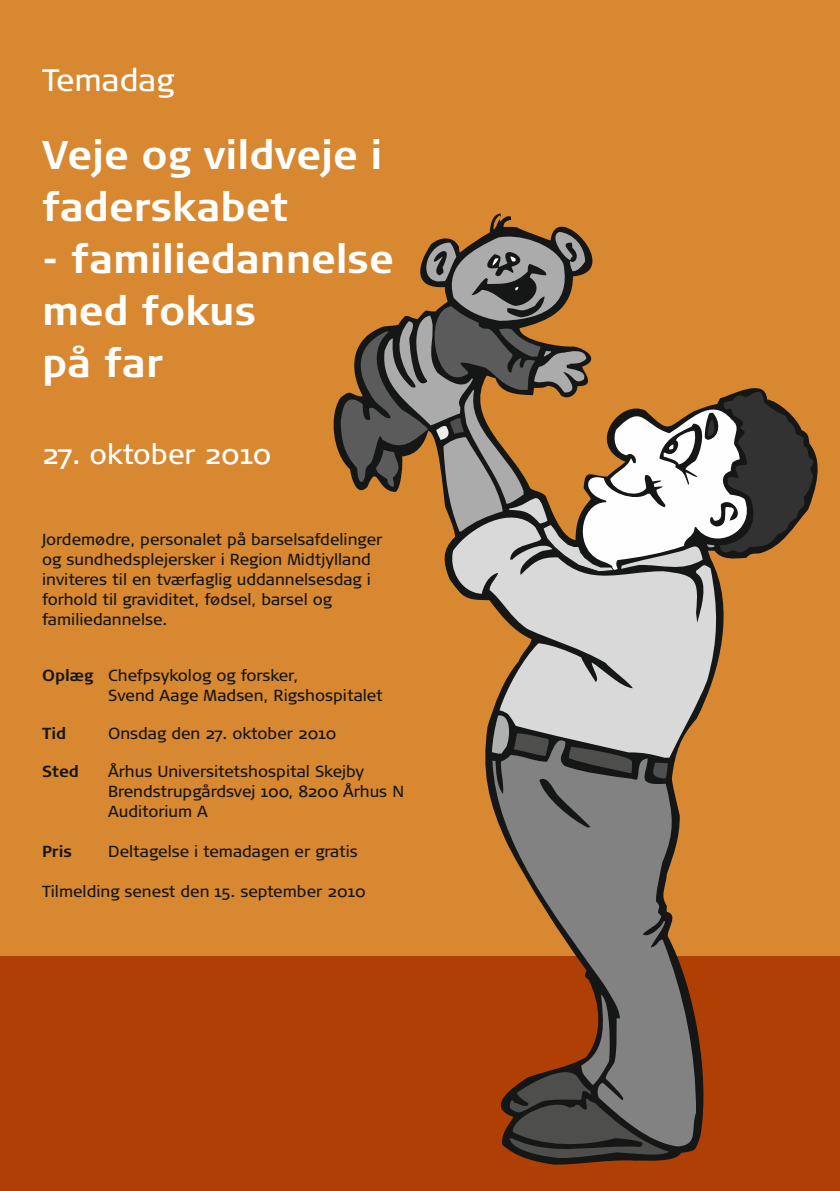
<style>
.page{position:relative;width:840px;height:1191px;background:#fff}
.page>*{position:absolute;margin:0;border:0;box-sizing:border-box;transform-origin:0 0}
.t1{font:700 40px "Signa Normal";color:#fff}
.t2{font:31px "Signa Normal";color:#fff}
.t3{font:28px "Signa Normal";color:#fff}
.t4{font:16px/20px "Signa Normal";color:#151616}
.t5{font:700 16px "Signa Normal";color:#151616}
.s1{font-weight:700}
</style>
<div class="page">
<div style="left:0;top:0;width:839px;height:1191px;background:#d88831"></div>
<div style="left:0;top:956px;width:839px;height:235px;background:#b03f06"></div>
<svg style="left:333px;top:213px;width:485px;height:951px"></svg>
<svg style="left:492px;top:757px;width:207px;height:389px;fill:#818281"></svg>
<svg style="left:507px;top:994px;width:161px;height:164px"></svg>
<svg style="left:650px;top:762px;width:17px;height:16px"></svg>
<svg style="left:448px;top:572px;width:270px;height:185px;fill:#d9d9da"></svg>
<svg style="left:491px;top:714px;width:140px;height:113px;background:#797978"></svg>
<svg style="left:340px;top:232px;width:473px;height:340px"></svg>
<p class="t2" style="left:42px;top:61px;width:134px">Temadag</p>
<p class="t1" style="left:42px;top:129px;width:342px">Veje og vildveje i</p>
<p class="t1" style="left:42px;top:181px;width:247px">faderskabet</p>
<p class="t1" style="left:42px;top:233px;width:353px">- familiedannelse</p>
<p class="t1" style="left:42px;top:285px;width:215px">med fokus</p>
<p class="t1" style="left:42px;top:337px;width:122px">på far</p>
<p class="t3" style="left:42px;top:436px;width:230px">27. oktober 2010</p>
<p class="t4" style="left:42px;top:530px;width:342px">Jordemødre, personalet på barselsafdelinger</p>
<p class="t4" style="left:42px;top:550px;width:330px">og sundhedsplejersker i Region Midtjylland</p>
<p class="t4" style="left:42px;top:570px;width:330px">inviteres til en tværfaglig uddannelsesdag i</p>
<p class="t4" style="left:42px;top:590px;width:291px">forhold til graviditet, fødsel, barsel og</p>
<p class="t4" style="left:42px;top:610px;width:127px">familiedannelse.</p>
<p class="t4" style="left:108px;top:666px;width:276px;text-indent:-66px"><span class="s1">Oplæg</span> Chefpsykolog og forsker,<br>Svend Aage Madsen, Rigshospitalet</p>
<p class="t5" style="left:42px;top:723px;width:26px">Tid</p>
<p class="t4" style="left:108px;top:724px;width:229px">Onsdag den 27. oktober 2010</p>
<p class="t5" style="left:42px;top:761px;width:38px">Sted</p>
<p class="t4" style="left:108px;top:762px;width:257px">Århus Universitetshospital Skejby</p>
<p class="t4" style="left:108px;top:782px;width:297px">Brendstrupgårdsvej 100, 8200 Århus N</p>
<p class="t4" style="left:108px;top:802px;width:101px">Auditorium A</p>
<p class="t5" style="left:42px;top:841px;width:31px">Pris</p>
<p class="t4" style="left:108px;top:842px;width:251px">Deltagelse i temadagen er gratis</p>
<p class="t4" style="left:42px;top:882px;width:324px">Tilmelding senest den 15. september 2010</p>
</div>
